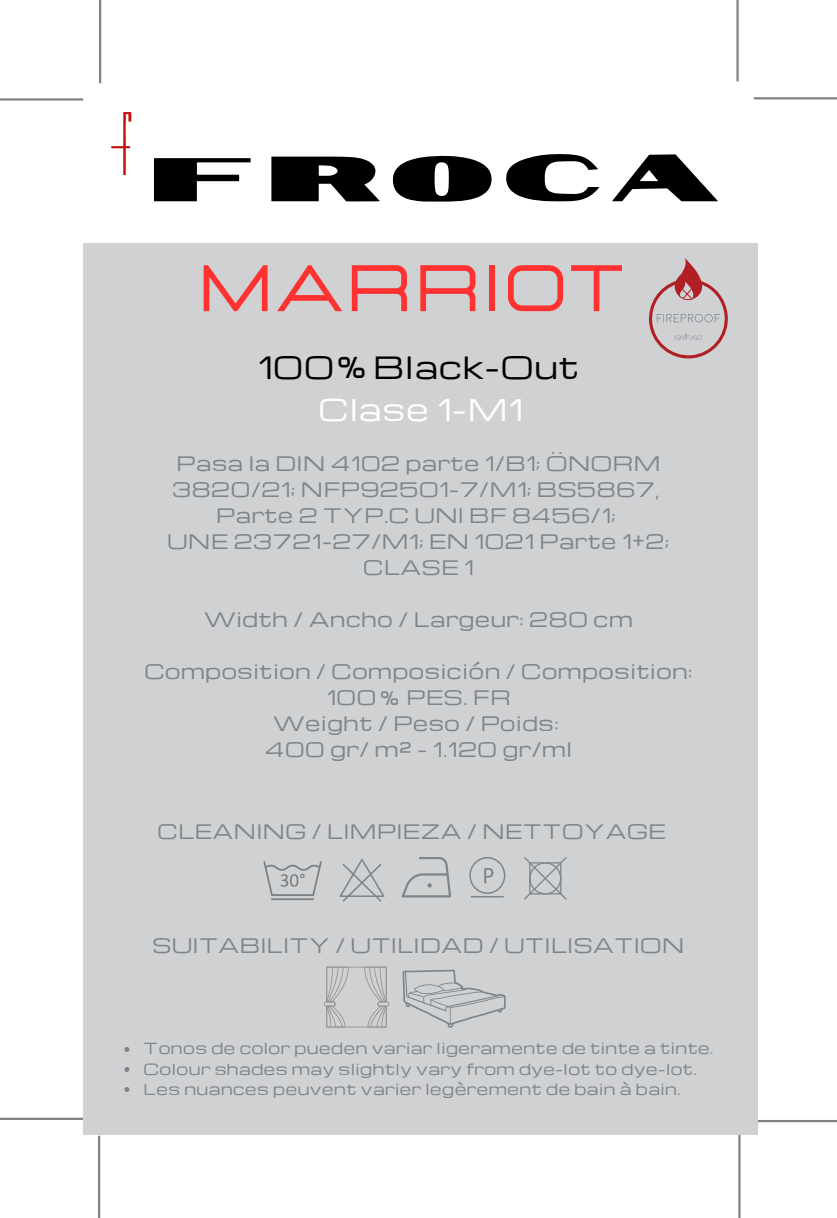
<style>
.page{position:relative;width:837px;height:1218px;background:#fff}
.page>*{position:absolute;margin:0;border:0;box-sizing:border-box;transform-origin:0 0}
.t1{font:65.7px "Lastica";letter-spacing:.035em;color:#ff3131}
.t2{font:30px "Michroma";letter-spacing:.035em;color:#000}
.t3{font:29.1px "Michroma";letter-spacing:.035em;color:#fff}
.t4{font:19.5px/26.1px "Michroma";letter-spacing:.035em;color:#7e8488}
.t5{font:15px "Michroma";letter-spacing:.035em;color:#7e8488}
.s1{font-family:"Lastica"}
</style>
<div class="page">
<hr style="left:738px;top:1134px;width:3px;height:83px;background:#808285">
<hr style="left:757px;top:1119px;width:80px;height:3px;background:#808285">
<div style="left:84px;top:243px;width:674px;height:891px;background:#d0d1d3"></div>
<hr style="left:0;top:1117px;width:83px;height:2px;background:#808285">
<hr style="left:98px;top:1135px;width:2px;height:82px;background:#808285">
<hr style="left:99px;top:0;width:2px;height:83px;background:#808285">
<hr style="left:0;top:98px;width:83px;height:3px;background:#808285">
<hr style="left:754px;top:97px;width:83px;height:2px;background:#808285">
<hr style="left:736px;top:0;width:3px;height:81px;background:#808285">
<svg style="left:340px;top:859px;width:45px;height:42px"></svg>
<svg style="left:402px;top:857px;width:49px;height:40px"></svg>
<svg style="left:469px;top:857px;width:36px;height:40px"></svg>
<svg style="left:524px;top:857px;width:43px;height:42px"></svg>
<div style="left:378px;top:1001px;width:11px;height:5px;background:#a9aaab;border-radius:2px"></div>
<div style="left:324px;top:1001px;width:12px;height:5px;background:#9b9c9d;border-radius:2px"></div>
<svg style="left:325px;top:966px;width:63px;height:61px"></svg>
<svg style="left:402px;top:969px;width:104px;height:58px"></svg>
<svg style="left:649px;top:258px;width:79px;height:101px"></svg>
<svg style="left:111px;top:112px;width:20px;height:63px"></svg>
<svg style="left:154px;top:158px;width:97px;height:43px"></svg>
<svg style="left:393px;top:156px;width:99px;height:45px"></svg>
<svg style="left:271px;top:156px;width:109px;height:45px"></svg>
<svg style="left:612px;top:154px;width:106px;height:47px"></svg>
<svg style="left:506px;top:154px;width:93px;height:47px"></svg>
<svg style="left:124px;top:1047px;width:5px;height:4px"></svg>
<svg style="left:124px;top:1067px;width:5px;height:4px"></svg>
<svg style="left:124px;top:1087px;width:5px;height:4px"></svg>
<svg style="left:263px;top:861px;width:59px;height:39px"></svg>
<p class="t1" style="left:197px;top:256px;width:427px">MARRIOT</p>
<p class="t2" style="left:258px;top:344px;width:323px">100<span class="s1">%</span> Black-Out</p>
<p class="t3" style="left:319px;top:387px;width:206px">Clase 1-M1</p>
<p class="t4" style="left:172px;top:449px;width:490px">Pasa la DIN 4102 parte 1/B1; ÖNORM<br>3820/21; NFP92501-7/M1; BS5867,</p>
<p class="t4" style="left:216px;top:501px;width:401px">Parte 2 TYP.C UNI BF 8456/1;</p>
<p class="t4" style="left:168px;top:527px;width:503px;text-align:center">UNE 23721-27/M1; EN 1021 Parte 1+2;<br>CLASE 1</p>
<p class="t4" style="left:204px;top:605px;width:430px">Width / Ancho / Largeur: 280 cm</p>
<p class="t4" style="left:144px;top:657px;width:550px">Composition / Composición / Composition:</p>
<p class="t4" style="left:327px;top:683px;width:185px">100 <span class="s1">%</span> PES. FR</p>
<p class="t4" style="left:273px;top:709px;width:287px">Weight / Peso / Poids:</p>
<p class="t4" style="left:265px;top:735px;width:309px">400 gr/ m² - 1.120 gr/ml</p>
<p class="t4" style="left:158px;top:817px;width:509px">CLEANING / LIMPIEZA / NETTOYAGE</p>
<p class="t4" style="left:153px;top:931px;width:533px">SUITABILITY / UTILIDAD / UTILISATION</p>
<p class="t5" style="left:144px;top:1037px;width:571px">Tonos de color pueden variar ligeramente de tinte a tinte.</p>
<p class="t5" style="left:144px;top:1057px;width:555px">Colour shades may slightly vary from dye-lot to dye-lot.</p>
<p class="t5" style="left:144px;top:1077px;width:539px">Les nuances peuvent varier legèrement de bain à bain.</p>
</div>
